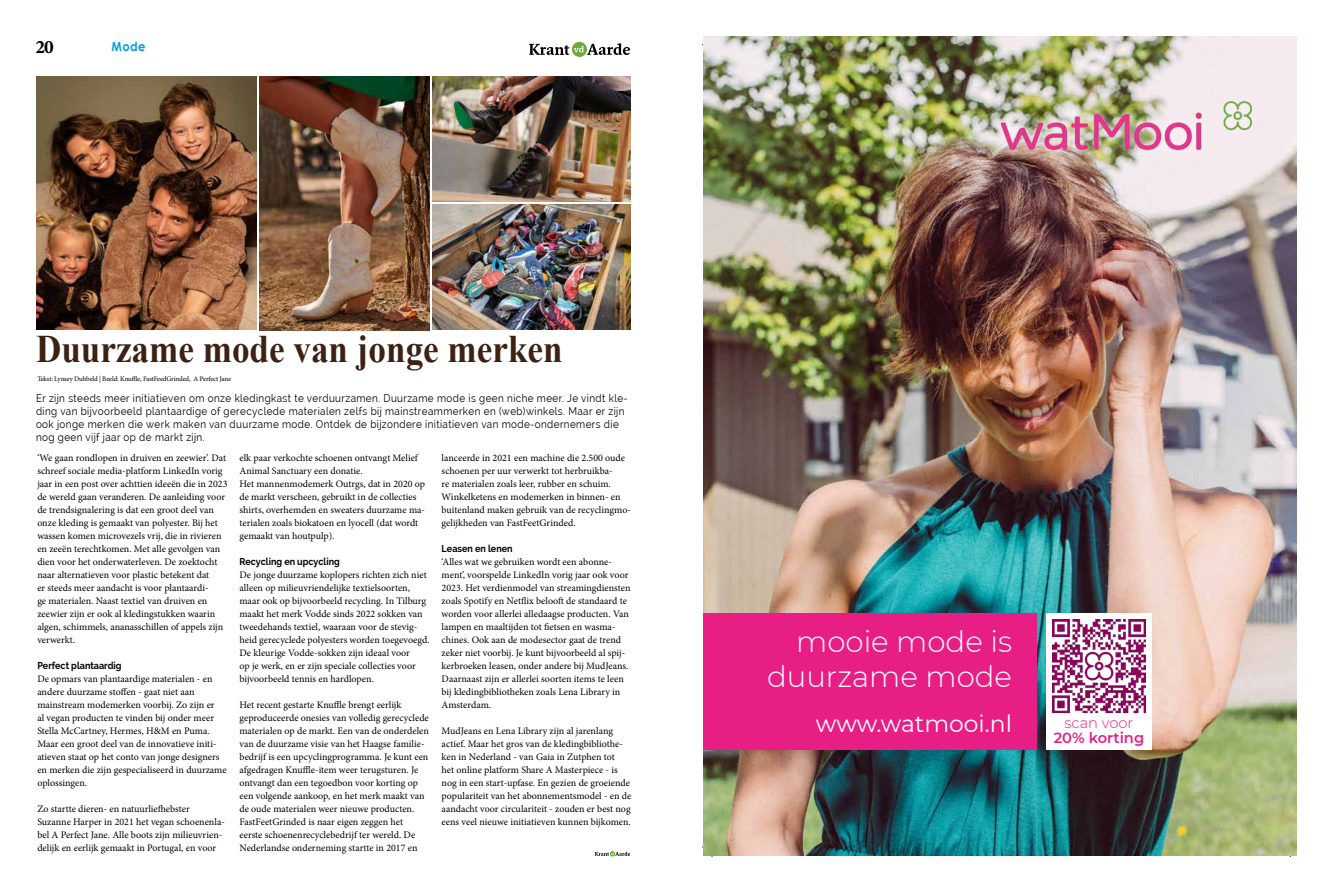
<style>
.page{position:relative;width:1333px;height:893px;background:#fff}
.page>*{position:absolute;margin:0;border:0;box-sizing:border-box;transform-origin:0 0}
.t1{font:700 39px "Times New Roman";color:#3d2214;scale:.9 1}
.t2{font:300 29.3px/35.1px "Montserrat";color:#fff;text-align:right}
.t3{font:23.4px "Montserrat";color:#fff}
.t4{font:19px "Minion Variable Concept";color:#000}
.t5{font:600 14.6px "Montserrat";color:#e71f85}
.t6{font:300 14.6px "Montserrat";color:#e71f85}
.t7{font:700 12.8px "Century Gothic";color:#009fe3;scale:.9 1}
.t8{font:11px/13px "Raleway";letter-spacing:.04em;color:#000;scale:.9 1}
.t9{font:10px/13px "Minion Pro";color:#000}
.t10{font:700 10px "Raleway";color:#000;scale:.9 1}
.t11{font:7px "Minion Pro";letter-spacing:-.02em;color:#000}
</style>
<div class="page">
<svg style="left:572px;top:42px;width:15px;height:15px"></svg>
<svg style="left:529px;top:43px;width:101px;height:12px"></svg>
<img style="left:36px;top:77px;width:221px;height:253px">
<img style="left:703px;top:36px;width:593px;height:819px">
<div style="left:703px;top:613px;width:333px;height:137px;background:#e71f85"></div>
<img style="left:991px;top:92px;width:270px;height:67px">
<div style="left:1045px;top:613px;width:106px;height:137px;background:#fff"></div>
<img style="left:1052px;top:620px;width:92px;height:92px">
<img style="left:259px;top:77px;width:170px;height:253px">
<img style="left:432px;top:77px;width:198px;height:125px">
<img style="left:432px;top:205px;width:198px;height:125px">
<svg style="left:595px;top:851px;width:35px;height:5px"></svg>
<h3 class="t4" style="left:35px;top:34px;width:20px">20</h3>
<p class="t7" style="left:112px;top:37px;width:39px">Mode</p>
<h1 class="t1" style="left:36px;top:322px;width:586px">Duurzame mode van jonge merken</h1>
<p class="t11" style="left:37px;top:374px;width:195px">Tekst: Lynsey Dubbeld | Beeld: Knuffle, FastFeedGrinded, A Perfect Jane</p>
<p class="t8" style="left:36px;top:392px;width:659px">Er zijn steeds meer initiatieven om onze kledingkast te verduurzamen. Duurzame mode is geen niche meer. Je vindt kle&shy;ding van bijvoorbeeld plantaardige of gerecyclede materialen zelfs bij mainstreammerken en (web)winkels. Maar er zijn ook jonge merken die werk maken van duurzame mode. Ontdek de bijzondere initiatieven van mode-ondernemers die nog geen vijf jaar op de markt zijn.</p>
<p class="t9" style="left:37px;top:451px;width:192px">‘We gaan rondlopen in druiven en zeewier’. Dat schreef sociale media-platform LinkedIn vorig jaar in een post over achttien ideeën die in 2023 de wereld gaan veranderen. De aanleiding voor de trendsignalering is dat een groot deel van onze kleding is gemaakt van polyester. Bij het wassen komen microvezels vrij, die in rivieren en zeeën terechtkomen. Met alle gevolgen van dien voor het onderwaterleven. De zoektocht naar alternatieven voor plastic betekent dat<br>er steeds meer aandacht is voor plantaardi-<br>ge materialen. Naast textiel van druiven en zeewier zijn er ook al kledingstukken waarin algen, schimmels, ananasschillen of appels zijn verwerkt.</p>
<p class="t10" style="left:37px;top:660px;width:95px">Perfect plantaardig</p>
<p class="t9" style="left:37px;top:672px;width:191px">De opmars van plantaardige materialen - en andere duurzame stoffen - gaat niet aan mainstream modemerken voorbij. Zo zijn er<br>al vegan producten te vinden bij onder meer Stella McCartney, Hermes, H&amp;M en Puma.<br>Maar een groot deel van de innovatieve initi&shy;atieven staat op het conto van jonge designers en merken die zijn gespecialiseerd in duurzame oplossingen.</p>
<p class="t9" style="left:37px;top:802px;width:189px">Zo startte dieren- en natuurliefhebster Suzanne Harper in 2021 het vegan schoenenla&shy;bel A Perfect Jane. Alle boots zijn milieuvrien&shy;delijk en eerlijk gemaakt in Portugal, en voor</p>
<p class="t9" style="left:239px;top:451px;width:187px">elk paar verkochte schoenen ontvangt Melief Animal Sanctuary een donatie.<br>Het mannenmodemerk Outrgs, dat in 2020 op de markt verscheen, gebruikt in de collecties shirts, overhemden en sweaters duurzame ma&shy;terialen zoals biokatoen en lyocell (dat wordt gemaakt van houtpulp).</p>
<p class="t10" style="left:239px;top:556px;width:113px">Recycling en upcycling</p>
<p class="t9" style="left:239px;top:568px;width:192px">De jonge duurzame koplopers richten zich niet alleen op milieuvriendelijke textielsoorten, maar ook op bijvoorbeeld recycling. In Tilburg maakt het merk Vodde sinds 2022 sokken van tweedehands textiel, waaraan voor de stevig&shy;heid gerecyclede polyesters worden toegevoegd.<br>De kleurige Vodde-sokken zijn ideaal voor<br>op je werk, en er zijn speciale collecties voor bijvoorbeeld tennis en hardlopen.</p>
<p class="t9" style="left:239px;top:698px;width:191px">Het recent gestarte Knuffle brengt eerlijk geproduceerde onesies van volledig gerecyclede materialen op de markt. Een van de onderdelen van de duurzame visie van het Haagse familie&shy;bedrijf is een upcyclingprogramma. Je kunt een afgedragen Knuffle-item weer terugsturen. Je ontvangt dan een tegoedbon voor korting op een volgende aankoop, en het merk maakt van de oude materialen weer nieuwe producten.<br>FastFeetGrinded is naar eigen zeggen het<br>eerste schoenenrecyclebedrijf ter wereld. De Nederlandse onderneming startte in 2017 en</p>
<p class="t9" style="left:441px;top:451px;width:191px">lanceerde in 2021 een machine die 2.500 oude schoenen per uur verwerkt tot herbruikba-<br>re materialen zoals leer, rubber en schuim.<br>Winkelketens en modemerken in binnen- en buitenland maken gebruik van de recyclingmo&shy;gelijkheden van FastFeetGrinded.</p>
<p class="t10" style="left:441px;top:543px;width:80px">Leasen en lenen</p>
<p class="t9" style="left:441px;top:555px;width:190px">‘Alles wat we gebruiken wordt een abonne&shy;ment’, voorspelde LinkedIn vorig jaar ook voor 2023. Het verdienmodel van streamingdiensten zoals Spotify en Netflix belooft de standaard te worden voor allerlei alledaagse producten. Van lampen en maaltijden tot fietsen en wasma&shy;chines. Ook aan de modesector gaat de trend zeker niet voorbij. Je kunt bijvoorbeeld al spij&shy;kerbroeken leasen, onder andere bij MudJeans.<br>Daarnaast zijn er allerlei soorten items te leen bij kledingbibliotheken zoals Lena Library in Amsterdam.</p>
<p class="t9" style="left:441px;top:724px;width:191px">MudJeans en Lena Library zijn al jarenlang actief. Maar het gros van de kledingbibliothe&shy;ken in Nederland - van Gaia in Zutphen tot<br>het online platform Share A Masterpiece - is nog in een start-upfase. En gezien de groeiende populariteit van het abonnementsmodel - en de aandacht voor circulariteit - zouden er best nog eens veel nieuwe initiatieven kunnen bijkomen.</p>
<h2 class="t2" style="left:767px;top:623px;width:246px">mooie mode is duurzame mode</h2>
<h3 class="t3" style="left:815px;top:708px;width:198px">www.watmooi.nl</h3>
<h3 class="t6" style="left:1064px;top:713px;width:70px">scan voor</h3>
<h3 class="t5" style="left:1053px;top:727px;width:92px">20% korting</h3>
</div>
